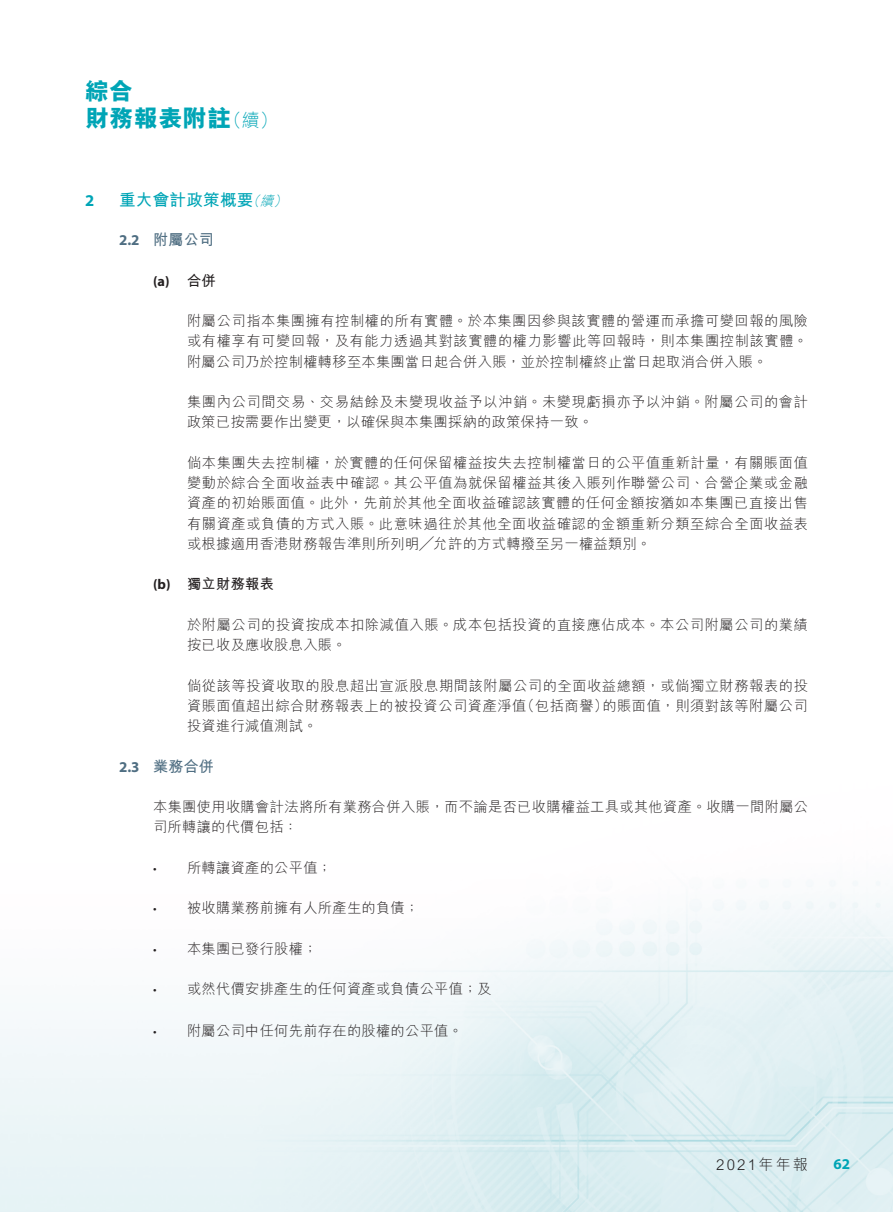
<style>
.page{position:relative;width:893px;height:1212px;background:#fff}
.page>*{position:absolute;margin:0;border:0;box-sizing:border-box;transform-origin:0 0}
.t1{font:800 24px "M Hei HK";letter-spacing:.02em;color:#00a5b6}
.t2{font:300 18px "M Hei HK";color:#00a5b6}
._01_H1{font:700 16.5px "M Hei HK";letter-spacing:.02em;color:#00a5b6}
._01_H1-2{font:700 16.5px "Myriad Pro";color:#00a5b6}
._02_H2{font:700 15px "M Hei HK";letter-spacing:.02em;color:#4f6e82}
.t3{font:300 15px "M Hei HK";letter-spacing:.15em;color:#231f20}
._02_H2-2{font:700 15px "Myriad Pro";color:#4f6e82}
.t4{font:700 15px "Myriad Pro";color:#00a5b6}
._00_txt{font:300 14.25px/20.2px "M Hei HK";letter-spacing:.025em;color:#231f20}
._00_txt-2{font:300 14.25px/20.2px "M Hei HK";letter-spacing:.045em;color:#231f20}
._03_H3{font:700 14.25px "M Hei HK";letter-spacing:.02em;color:#231f20}
._03_H3-2{font:700 14.25px "Myriad Pro";color:#231f20}
._00_txt-3{font:300 14.25px "Myriad Pro";color:#231f20}
._01_H1-3{font:italic 300 13.5px "M Hei HK";color:#00a5b6}
</style>
<div class="page">
<img style="left:0;top:881px;width:893px;height:331px">
<h1 class="t1" style="left:85px;top:79px;width:49px">綜合</h1>
<h1 class="t1" style="left:85px;top:106px;width:148px">財務報表附註</h1>
<p class="t2" style="left:224px;top:111px;width:55px">（續(</p>
<p class="_01_H1-2" style="left:85px;top:190px;width:11px">2</p>
<p class="_01_H1" style="left:119px;top:188px;width:136px">重大會計政策概要</p>
<p class="_01_H1-3" style="left:260px;top:194px;width:18px">續</p>
<p class="_01_H1-3" style="left:247px;top:194px;width:18px">（</p>
<p class="_01_H1-3" style="left:274px;top:194px;width:18px">(</p>
<p class="_02_H2-2" style="left:119px;top:230px;width:22px">2.2</p>
<p class="_02_H2-2" style="left:119px;top:757px;width:22px">2.3</p>
<p class="_02_H2" style="left:153px;top:229px;width:62px">附屬公司</p>
<p class="_03_H3-2" style="left:153px;top:271px;width:18px">)a(</p>
<p class="_03_H3-2" style="left:153px;top:575px;width:19px">)b(</p>
<p class="_03_H3" style="left:187px;top:270px;width:30px">合併</p>
<p class="_00_txt" style="left:187px;top:310px;width:623px;text-align:justify">附屬公司指本集團擁有控制權的所有實體。於本集團因參與該實體的營運而承擔可變回報的風險或有權享有可變回報，及有能力透過其對該實體的權力影響此等回報時，則本集團控制該實體。附屬公司乃於控制權轉移至本集團當日起合併入賬，並於控制權終止當日起取消合併入賬。</p>
<p class="_00_txt-2" style="left:187px;top:391px;width:622px">集團內公司間交易、交易結餘及未變現收益予以沖銷。未變現虧損亦予以沖銷。附屬公司的會計政策已按需要作出變更，以確保與本集團採納的政策保持一致。</p>
<p class="_00_txt" style="left:187px;top:452px;width:623px;text-align:justify">倘本集團失去控制權，於實體的任何保留權益按失去控制權當日的公平值重新計量，有關賬面值變動於綜合全面收益表中確認。其公平值為就保留權益其後入賬列作聯營公司、合營企業或金融資產的初始賬面值。此外，先前於其他全面收益確認該實體的任何金額按猶如本集團已直接出售有關資產或負債的方式入賬。此意味過往於其他全面收益確認的金額重新分類至綜合全面收益表或根據適用香港財務報告準則所列明╱允許的方式轉撥至另一權益類別。</p>
<p class="_03_H3" style="left:187px;top:574px;width:88px">獨立財務報表</p>
<p class="_00_txt" style="left:187px;top:614px;width:622px">於附屬公司的投資按成本扣除減值入賬。成本包括投資的直接應佔成本。本公司附屬公司的業績按已收及應收股息入賬。</p>
<p class="_00_txt" style="left:187px;top:675px;width:622px;text-align:right">倘從該等投資收取的股息超出宣派股息期間該附屬公司的全面收益總額，或倘獨立財務報表的投的賬面值，則須對該等附屬公司</p>
<p class="_00_txt" style="left:520px;top:695px;width:89px">（包括商譽）</p>
<p class="_00_txt" style="left:187px;top:695px;width:341px">資賬面值超出綜合財務報表上的被投資公司資產淨值投資進行減值測試。</p>
<p class="_02_H2" style="left:153px;top:755px;width:62px">業務合併</p>
<p class="_00_txt" style="left:153px;top:796px;width:657px">本集團使用收購會計法將所有業務合併入賬，而不論是否已收購權益工具或其他資產。收購一間附屬公司所轉讓的代價包括：</p>
<p class="_00_txt" style="left:187px;top:857px;width:146px">所轉讓資產的公平值;</p>
<p class="_00_txt-3" style="left:153px;top:859px;width:5px">•</p>
<p class="_00_txt-3" style="left:153px;top:900px;width:5px">•</p>
<p class="_00_txt-3" style="left:153px;top:940px;width:5px">•</p>
<p class="_00_txt-3" style="left:153px;top:981px;width:5px">•</p>
<p class="_00_txt-3" style="left:153px;top:1023px;width:5px">•</p>
<p class="_00_txt" style="left:187px;top:898px;width:233px">被收購業務前擁有人所產生的負債;</p>
<p class="_00_txt" style="left:187px;top:938px;width:132px">本集團已發行股權;</p>
<p class="_00_txt" style="left:187px;top:979px;width:306px">或然代價安排產生的任何資產或負債公平值；及</p>
<p class="_00_txt" style="left:187px;top:1021px;width:277px">附屬公司中任何先前存在的股權的公平值。</p>
<p class="t3" style="left:716px;top:1157px;width:93px">2021年年報</p>
<p class="t4" style="left:833px;top:1154px;width:18px">62</p>
</div>
